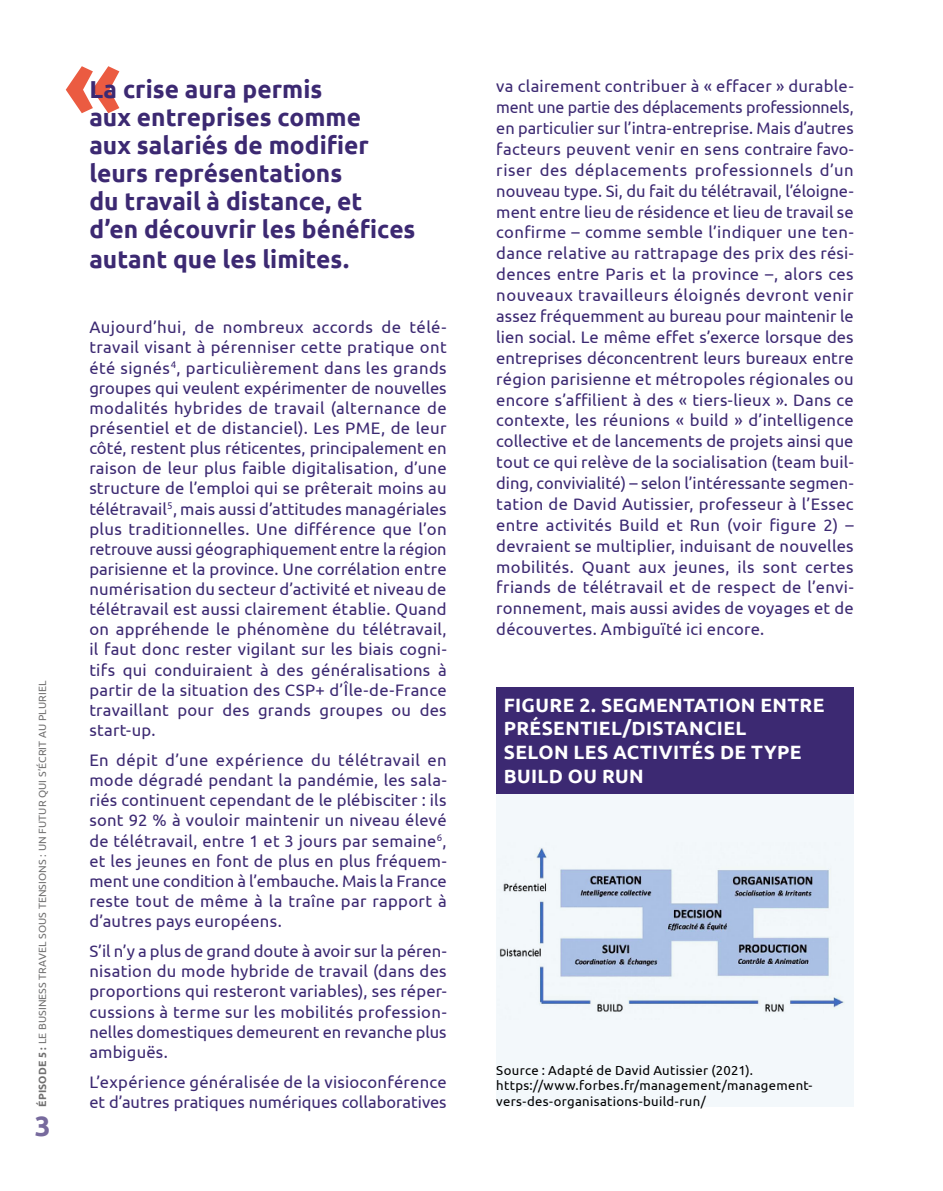
<style>
.page{position:relative;width:943px;height:1191px;background:#fff}
.page>*{position:absolute;margin:0;border:0;box-sizing:border-box;transform-origin:0 0}
.t1{font:700 98px "Ubuntu";color:#e63312}
.Texte_courant{font:700 28px "Ubuntu";color:#776a9d}
.Exergue_grosse{font:700 24.5px/28.3px "Ubuntu";color:#3c2972}
.Titre_infographie{font:700 19.25px/23.6px "Ubuntu";letter-spacing:.02em;color:#fff}
.Texte_courant-2{font:16.62px/20.1px "Ubuntu";letter-spacing:.015em;color:#3c2972;text-align:justify}
.Source{font:13.12px/15.8px "Ubuntu";letter-spacing:.025em;color:#000}
.t2{font:10.5px "Ubuntu";letter-spacing:.01em;color:#706f6f}
.s1{font-weight:700}
</style>
<div class="page">
<div style="left:496px;top:694px;width:357px;height:412px;background:#f3f8fb"></div>
<div style="left:496px;top:687px;width:357px;height:107px;background:#3c2972"></div>
<img style="left:499px;top:848px;width:345px;height:164px">
<h1 class="t1" style="left:64px;top:29px;width:60px">«</h1>
<p class="Exergue_grosse" style="left:89px;top:75px;width:328px">La crise aura permis<br>aux entreprises comme<br>aux salariés de modifier leurs représentations<br>du travail à distance, et d’en découvrir les bénéfices autant que les limites.</p>
<p class="t2" style="left:36px;top:1106px;width:427px;rotate:-90deg"><span class="s1">ÉPISODE 5 :</span> LE BUSINESS TRAVEL SOUS TENSIONS : UN FUTUR QUI S’ÉCRIT AU PLURIEL</p>
<p class="Texte_courant" style="left:35px;top:1109px;width:17px">3</p>
<p class="Texte_courant-2" style="left:89px;top:317px;width:359px">Aujourd’hui, de nombreux accords de télé&shy;travail visant à pérenniser cette pratique ont été signés<sup>4</sup>, particulièrement dans les grands groupes qui veulent expérimenter de nouvelles modalités hybrides de travail (alternance de présentiel et de distanciel). Les PME, de leur côté, restent plus réticentes, principalement en raison de leur plus faible digitalisation, d’une structure de l’emploi qui se prêterait moins au télétravail<sup>5</sup>, mais aussi d’attitudes managériales plus traditionnelles. Une différence que l’on retrouve aussi géographiquement entre la région parisienne et la province. Une corrélation entre numérisation du secteur d’activité et niveau de télétravail est aussi clairement établie. Quand on appréhende le phénomène du télétravail, il faut donc rester vigilant sur les biais cogni&shy;tifs qui conduiraient à des généralisations à partir de la situation des CSP+ d’Île-de-France travaillant pour des grands groupes ou des start-up.</p>
<p class="Texte_courant-2" style="left:89px;top:749px;width:359px">En dépit d’une expérience du télétravail en mode dégradé pendant la pandémie, les sala&shy;riés continuent cependant de le plébisciter : ils sont 92 % à vouloir maintenir un niveau élevé de télétravail, entre 1 et 3 jours par semaine<sup>6</sup>, et les jeunes en font de plus en plus fréquem&shy;ment une condition à l’embauche. Mais la France reste tout de même à la traîne par rapport à d’autres pays européens.</p>
<p class="Texte_courant-2" style="left:89px;top:940px;width:359px">S’il n’y a plus de grand doute à avoir sur la péren&shy;nisation du mode hybride de travail (dans des proportions qui resteront variables), ses réper&shy;cussions à terme sur les mobilités profession&shy;nelles domestiques demeurent en revanche plus ambiguës.</p>
<p class="Texte_courant-2" style="left:89px;top:1071px;width:359px">L’expérience généralisée de la visioconférence et d’autres pratiques numériques collaboratives</p>
<p class="Texte_courant-2" style="left:496px;top:75px;width:359px;line-height:20.8px">va clairement contribuer à « effacer » durable&shy;ment une partie des déplacements professionnels, en particulier sur l’intra-entreprise. Mais d’autres facteurs peuvent venir en sens contraire favo&shy;riser des déplacements professionnels d’un nouveau type. Si, du fait du télétravail, l’éloigne&shy;ment entre lieu de résidence et lieu de travail se confirme – comme semble l’indiquer une ten&shy;dance relative au rattrapage des prix des rési&shy;dences entre Paris et la province –, alors ces nouveaux travailleurs éloignés devront venir assez fréquemment au bureau pour maintenir le lien social. Le même effet s’exerce lorsque des entreprises déconcentrent leurs bureaux entre région parisienne et métropoles régionales ou encore s’affilient à des « tiers-lieux ». Dans ce contexte, les réunions « build » d’intelligence collective et de lancements de projets ainsi que tout ce qui relève de la socialisation (team buil&shy;ding, convivialité) – selon l’intéressante segmen&shy;tation de David Autissier, professeur à l’Essec entre activités Build et Run (voir figure 2) – devraient se multiplier, induisant de nouvelles mobilités. Quant aux jeunes, ils sont certes friands de télétravail et de respect de l’envi&shy;ronnement, mais aussi avides de voyages et de découvertes. Ambiguïté ici encore.</p>
<p class="Titre_infographie" style="left:504px;top:693px;width:322px">FIGURE 2. SEGMENTATION ENTRE<br>PRÉSENTIEL/DISTANCIEL<br>SELON LES ACTIVITÉS DE TYPE<br>BUILD OU RUN</p>
<p class="Source" style="left:496px;top:1061px;width:318px">Source : Adapté de David Autissier (2021). https://www.forbes.fr/management/management&shy;vers-des-organisations-build-run/</p>
</div>
